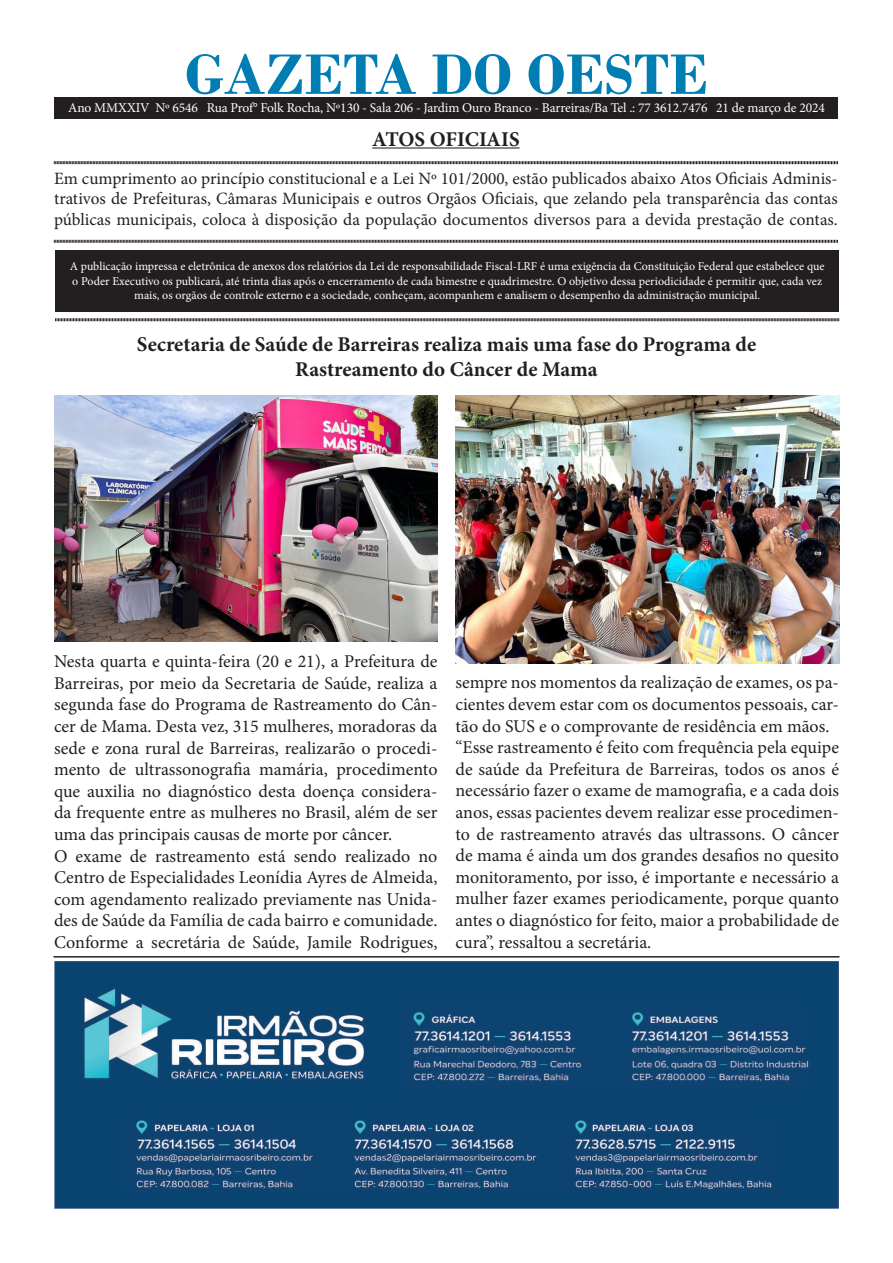
<style>
.page{position:relative;width:893px;height:1263px;background:#fff}
.page>*{position:absolute;margin:0;border:0;box-sizing:border-box;transform-origin:0 0}
.t1{font:700 60px "Bodoni";color:#007eb4}
.t2{font:700 21px "Minion Pro";color:#231f20}
.t3{font:18px/21.6px "Minion Pro";color:#231f20;text-align:justify}
.t4{font:17.25px/20.7px "Minion Pro";color:#231f20;text-align:justify}
.t5{font:13.5px "Minion Pro";letter-spacing:-.01em;color:#fff}
.t6{font:12px/14.4px "Minion Pro";color:#fff;text-align:center}
</style>
<div class="page">
<div style="left:55px;top:250px;width:784px;height:61px;background:#231f20"></div>
<hr style="left:372px;top:147px;width:148px;height:2px;background:#231f20">
<svg style="left:54px;top:161px;width:784px;height:4px;background:#908e8e"></svg>
<svg style="left:54px;top:239px;width:784px;height:4px;background:#908e8e"></svg>
<svg style="left:55px;top:318px;width:784px;height:4px;background:#908e8e"></svg>
<div style="left:54px;top:98px;width:784px;height:20px;background:#231f20"></div>
<img style="left:54px;top:395px;width:383px;height:246px">
<img style="left:455px;top:395px;width:384px;height:268px">
<hr style="left:54px;top:956px;width:785px;height:1px;background:#231f20">
<img style="left:54px;top:961px;width:785px;height:248px">
<p class="t1" style="left:185px;top:39px;width:525px">GAZETA DO OESTE</p>
<p class="t2" style="left:372px;top:124px;width:149px">ATOS OFICIAIS</p>
<p class="t4" style="left:54px;top:168px;width:785px">Em cumprimento ao princípio constitucional e a Lei Nº 101/2000, estão publicados abaixo Atos Oficiais Adminis&shy;trativos de Prefeituras, Câmaras Municipais e outros Orgãos Oficiais, que zelando pela transparência das contas públicas municipais, coloca à disposição da população documentos diversos para a devida prestação de contas.</p>
<p class="t6" style="left:70px;top:259px;width:756px">A publicação impressa e eletrônica de anexos dos relatórios da Lei de responsabilidade Fiscal-LRF é uma exigência da Constituição Federal que estabelece que o Poder Executivo os publicará, até trinta dias após o encerramento de cada bimestre e quadrimestre. O objetivo dessa periodicidade é permitir que, cada vez mais, os orgãos de controle externo e a sociedade, conheçam, acompanhem e analisem o desempenho da administração municipal.</p>
<p class="t5" style="left:68px;top:98px;width:758px">Ano MMXXIV Nº 6546 Rua Prof° Folk Rocha, Nº130 - Sala 206 - Jardim Ouro Branco - Barreiras/Ba Tel .: 77 3612.7476 21 de março de 2024</p>
<p class="t2" style="left:137px;top:330px;width:621px">Secretaria de Saúde de Barreiras realiza mais uma fase do Programa de</p>
<p class="t2" style="left:295px;top:355px;width:304px">Rastreamento do Câncer de Mama</p>
<p class="t3" style="left:54px;top:651px;width:385px">Nesta quarta e quinta-feira (20 e 21), a Prefeitura de Barreiras, por meio da Secretaria de Saúde, realiza a segunda fase do Programa de Rastreamento do Cân&shy;cer de Mama. Desta vez, 315 mulheres, moradoras da sede e zona rural de Barreiras, realizarão o procedi&shy;mento de ultrassonografia mamária, procedimento que auxilia no diagnóstico desta doença considera&shy;da frequente entre as mulheres no Brasil, além de ser uma das principais causas de morte por câncer.</p>
<p class="t3" style="left:54px;top:845px;width:385px">O exame de rastreamento está sendo realizado no Centro de Especialidades Leonídia Ayres de Almeida, com agendamento realizado previamente nas Unida&shy;des de Saúde da Família de cada bairro e comunidade.<br>Conforme a secretária de Saúde, Jamile Rodrigues,</p>
<p class="t3" style="left:455px;top:672px;width:385px">sempre nos momentos da realização de exames, os pa&shy;cientes devem estar com os documentos pessoais, car&shy;tão do SUS e o comprovante de residência em mãos.</p>
<p class="t3" style="left:455px;top:737px;width:385px">“Esse rastreamento é feito com frequência pela equipe de saúde da Prefeitura de Barreiras, todos os anos é necessário fazer o exame de mamografia, e a cada dois anos, essas pacientes devem realizar esse procedimen&shy;to de rastreamento através das ultrassons. O câncer de mama é ainda um dos grandes desafios no quesito monitoramento, por isso, é importante e necessário a mulher fazer exames periodicamente, porque quanto antes o diagnóstico for feito, maior a probabilidade de cura”, ressaltou a secretária.</p>
</div>
